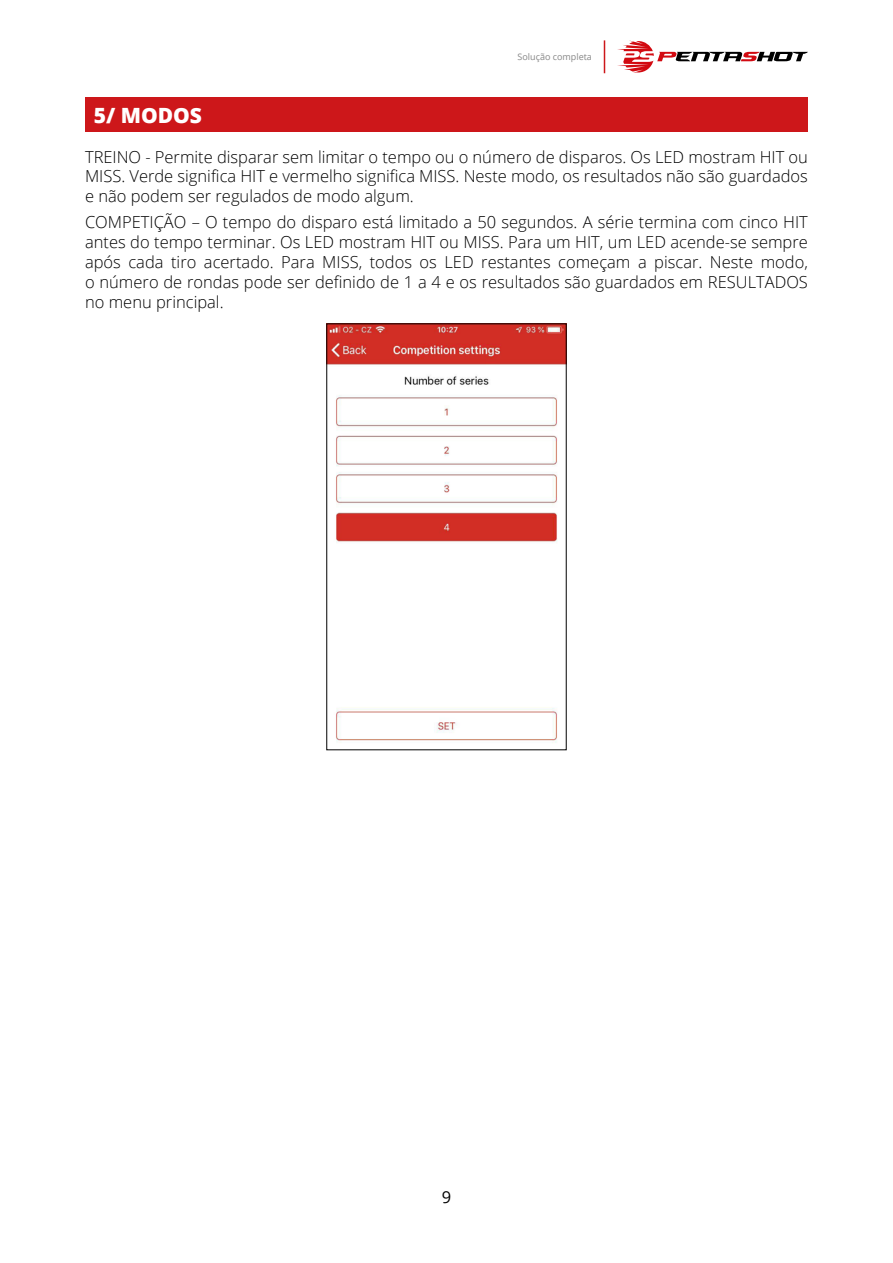
<style>
.page{position:relative;width:893px;height:1263px;background:#fff}
.page>*{position:absolute;margin:0;border:0;box-sizing:border-box;transform-origin:0 0}
.t1{font:800 21px "Open Sans";color:#fff}
.t2{font:300 16.5px/19.8px "Open Sans";color:#000;text-align:justify}
.t3{font:16.5px "Open Sans";color:#000}
.t4{font:9px "Open Sans";color:#878787}
</style>
<div class="page">
<hr style="left:604px;top:40px;width:1px;height:33px;background:#cd171a">
<svg style="left:617px;top:40px;width:191px;height:33px"></svg>
<div style="left:85px;top:98px;width:723px;height:34px;background:#cd171a"></div>
<img style="left:329px;top:326px;width:235px;height:417px">
<p class="t4" style="left:518px;top:50px;width:76px">Solução completa</p>
<p class="t1" style="left:94px;top:99px;width:110px">5/ MODOS</p>
<p class="t2" style="left:85px;top:146px;width:724px">TREINO - Permite disparar sem limitar o tempo ou o número de disparos. Os LED mostram HIT ou MISS. Verde significa HIT e vermelho significa MISS. Neste modo, os resultados não são guardados e não podem ser regulados de modo algum.</p>
<p class="t2" style="left:85px;top:212px;width:724px">COMPETIÇÃO – O tempo do disparo está limitado a 50 segundos. A série termina com cinco HIT antes do tempo terminar. Os LED mostram HIT ou MISS. Para um HIT, um LED acende-se sempre após cada tiro acertado. Para MISS, todos os LED restantes começam a piscar. Neste modo, o número de rondas pode ser definido de 1 a 4 e os resultados são guardados em RESULTADOS no menu principal.</p>
<p class="t3" style="left:442px;top:1185px;width:11px">9</p>
</div>
